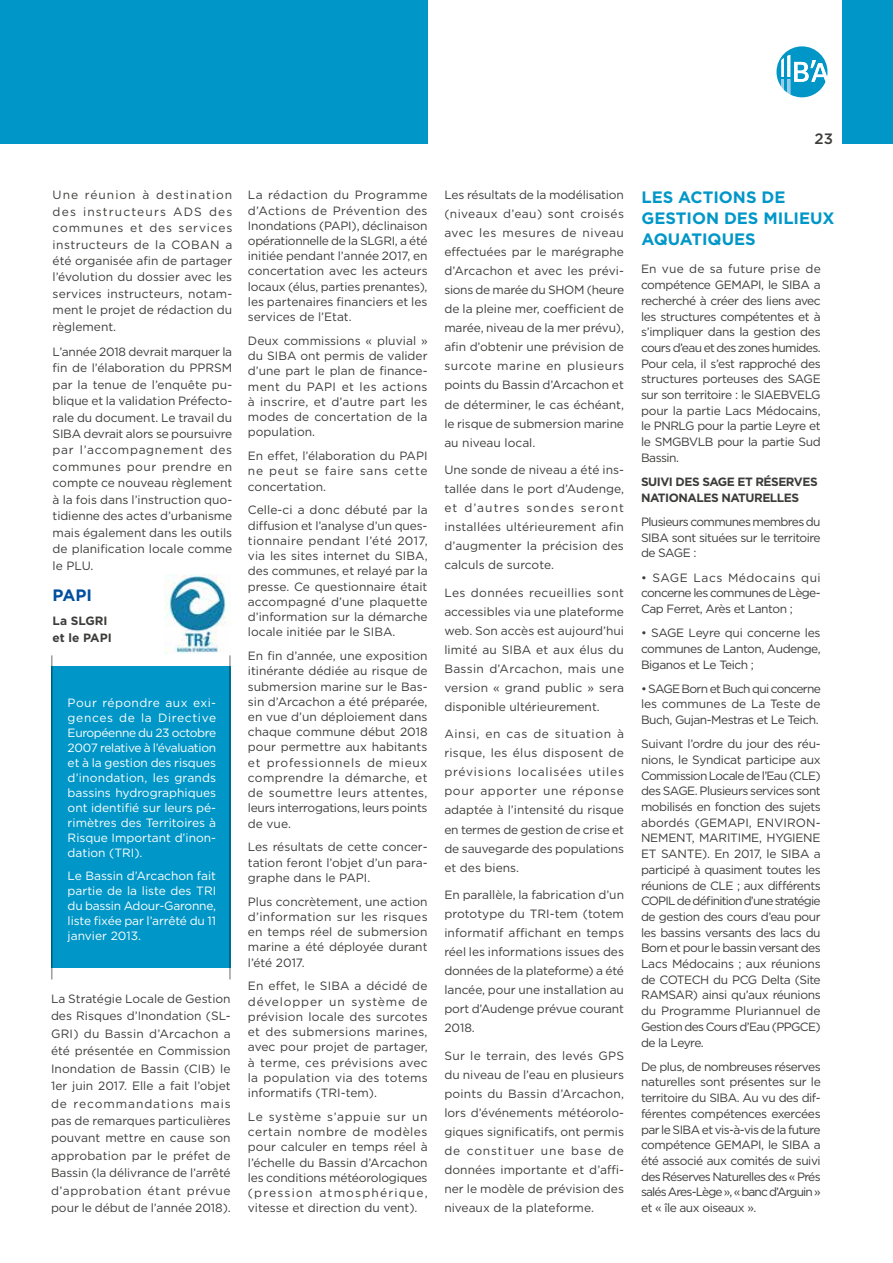
<style>
.page{position:relative;width:893px;height:1263px;background:#fff}
.page>*{position:absolute;margin:0;border:0;box-sizing:border-box;transform-origin:0 0}
.t1{font:700 16.5px/21px "Gotham";color:#0097c8}
.t2{font:700 16.5px "Gotham";color:#004f9f}
.t3{font:500 15px "Gotham";color:#3c3c3b}
.t4{font:12px/15.3px "Gotham";color:#3c3c3b;text-align:justify}
.t5{font:12px/15px "Gotham";color:#fff;text-align:justify}
.t6{font:700 12px/15.8px "Gotham";letter-spacing:-.04em;color:#3c3c3b}
.t7{font:700 12px/16.5px "Gotham";color:#3c3c3b}
</style>
<div class="page">
<div style="left:0;top:0;width:427px;height:144px;background:#0097c8"></div>
<div style="left:842px;top:0;width:51px;height:144px;background:#0097c8"></div>
<svg style="left:776px;top:46px;width:51px;height:51px"></svg>
<img style="left:165px;top:575px;width:66px;height:78px">
<div style="left:51px;top:666px;width:180px;height:302px;background:#0097c8"></div>
<hr style="left:229px;top:655px;width:2px;height:324px;background:#9d9d9c">
<hr style="left:51px;top:655px;width:2px;height:324px;background:#9d9d9c">
<p class="t3" style="left:814px;top:128px;width:20px">23</p>
<p class="t4" style="left:53px;top:186px;width:181px;line-height:16.5px">Une réunion à destination des instructeurs ADS des communes et des services instructeurs de la COBAN a été organisée afin de partager l’évolution du dossier avec les services instructeurs, notam&shy;ment le projet de rédaction du règlement.</p>
<p class="t4" style="left:53px;top:343px;width:181px;line-height:16.5px">L’année 2018 devrait marquer la fin de l’élaboration du PPRSM par la tenue de l’enquête pu&shy;blique et la validation Préfecto&shy;rale du document. Le travail du SIBA devrait alors se poursuivre par l’accompagnement des communes pour prendre en compte ce nouveau règlement à la fois dans l’instruction quo&shy;tidienne des actes d’urbanisme mais également dans les outils de planification locale comme le PLU.</p>
<h1 class="t2" style="left:53px;top:584px;width:41px">PAPI</h1>
<p class="t7" style="left:53px;top:613px;width:61px">La SLGRI et le PAPI</p>
<p class="t5" style="left:68px;top:695px;width:150px">Pour répondre aux exi&shy;gences de la Directive Européenne du 23 octobre 2007 relative à l’évaluation et à la gestion des risques d’inondation, les grands bassins hydrographiques ont identifié sur leurs pé&shy;rimètres des Territoires à Risque Important d’inon&shy;dation (TRI).</p>
<p class="t5" style="left:68px;top:868px;width:150px">Le Bassin d’Arcachon fait partie de la liste des TRI du bassin Adour-Garonne, liste fixée par l’arrêté du 11 janvier 2013.</p>
<p class="t4" style="left:51px;top:990px;width:181px;line-height:17.4px">La Stratégie Locale de Gestion des Risques d’Inondation (SL-GRI) du Bassin d’Arcachon a été présentée en Commission Inondation de Bassin (CIB) le 1er juin 2017. Elle a fait l’objet de recommandations mais pas de remarques particulières pouvant mettre en cause son approbation par le préfet de Bassin (la délivrance de l’arrêté d’approbation étant prévue pour le début de l’année 2018).</p>
<p class="t4" style="left:248px;top:187px;width:181px">La rédaction du Programme d’Actions de Prévention des Inondations (PAPI), déclinaison opérationnelle de la SLGRI, a été initiée pendant l’année 2017, en concertation avec les acteurs locaux (élus, parties prenantes), les partenaires financiers et les services de l’Etat.</p>
<p class="t4" style="left:248px;top:333px;width:181px">Deux commissions « pluvial » du SIBA ont permis de valider d’une part le plan de finance&shy;ment du PAPI et les actions à inscrire, et d’autre part les modes de concertation de la population.</p>
<p class="t4" style="left:248px;top:448px;width:181px">En effet, l’élaboration du PAPI ne peut se faire sans cette concertation.</p>
<p class="t4" style="left:248px;top:502px;width:181px">Celle-ci a donc débuté par la diffusion et l’analyse d’un ques&shy;tionnaire pendant l’été 2017, via les sites internet du SIBA, des communes, et relayé par la presse. Ce questionnaire était accompagné d’une plaquette d’information sur la démarche locale initiée par le SIBA.</p>
<p class="t4" style="left:248px;top:648px;width:181px">En fin d’année, une exposition itinérante dédiée au risque de submersion marine sur le Bas&shy;sin d’Arcachon a été préparée, en vue d’un déploiement dans chaque commune début 2018 pour permettre aux habitants et professionnels de mieux comprendre la démarche, et de soumettre leurs attentes, leurs interrogations, leurs points de vue.</p>
<p class="t4" style="left:248px;top:839px;width:181px">Les résultats de cette concer&shy;tation feront l’objet d’un para&shy;graphe dans le PAPI.</p>
<p class="t4" style="left:248px;top:893px;width:181px">Plus concrètement, une action d’information sur les risques en temps réel de submersion marine a été déployée durant l’été 2017.</p>
<p class="t4" style="left:248px;top:978px;width:181px">En effet, le SIBA a décidé de développer un système de prévision locale des surcotes et des submersions marines, avec pour projet de partager, à terme, ces prévisions avec la population via des totems informatifs (TRI-tem).</p>
<p class="t4" style="left:248px;top:1108px;width:181px">Le système s’appuie sur un certain nombre de modèles pour calculer en temps réel à l’échelle du Bassin d’Arcachon les conditions météorologiques (pression atmosphérique, vitesse et direction du vent).</p>
<p class="t4" style="left:444px;top:185px;width:181px;line-height:19px">Les résultats de la modélisation (niveaux d’eau) sont croisés avec les mesures de niveau effectuées par le marégraphe d’Arcachon et avec les prévi&shy;sions de marée du SHOM (heure de la pleine mer, coefficient de marée, niveau de la mer prévu), afin d’obtenir une prévision de surcote marine en plusieurs points du Bassin d’Arcachon et de déterminer, le cas échéant, le risque de submersion marine au niveau local.</p>
<p class="t4" style="left:444px;top:460px;width:181px;line-height:19px">Une sonde de niveau a été ins&shy;tallée dans le port d’Audenge, et d’autres sondes seront installées ultérieurement afin d’augmenter la précision des calculs de surcote.</p>
<p class="t4" style="left:444px;top:583px;width:181px;line-height:19px">Les données recueillies sont accessibles via une plateforme web. Son accès est aujourd’hui limité au SIBA et aux élus du Bassin d’Arcachon, mais une version « grand public » sera disponible ultérieurement.</p>
<p class="t4" style="left:444px;top:724px;width:181px;line-height:19px">Ainsi, en cas de situation à risque, les élus disposent de prévisions localisées utiles pour apporter une réponse adaptée à l’intensité du risque en termes de gestion de crise et de sauvegarde des populations et des biens.</p>
<p class="t4" style="left:444px;top:885px;width:181px;line-height:19px">En parallèle, la fabrication d’un prototype du TRI-tem (totem informatif affichant en temps réel les informations issues des données de la plateforme) a été lancée, pour une installation au port d’Audenge prévue courant 2018.</p>
<p class="t4" style="left:444px;top:1046px;width:181px;line-height:19px">Sur le terrain, des levés GPS du niveau de l’eau en plusieurs points du Bassin d’Arcachon, lors d’événements météorolo&shy;giques significatifs, ont permis de constituer une base de données importante et d’affi&shy;ner le modèle de prévision des niveaux de la plateforme.</p>
<h1 class="t1" style="left:641px;top:186px;width:195px">LES ACTIONS DE<br>GESTION DES MILIEUX<br>AQUATIQUES</h1>
<p class="t4" style="left:641px;top:261px;width:181px;line-height:15.8px">En vue de sa future prise de compétence GEMAPI, le SIBA a recherché à créer des liens avec les structures compétentes et à s’impliquer dans la gestion des cours d’eau et des zones humides.<br>Pour cela, il s’est rapproché des structures porteuses des SAGE sur son territoire : le SIAEBVELG pour la partie Lacs Médocains, le PNRLG pour la partie Leyre et le SMGBVLB pour la partie Sud Bassin.</p>
<p class="t6" style="left:641px;top:474px;width:178px">SUIVI DES SAGE ET RÉSERVES<br>NATIONALES NATURELLES</p>
<p class="t4" style="left:641px;top:513px;width:181px;line-height:15.8px">Plusieurs communes membres du SIBA sont situées sur le territoire de SAGE :</p>
<p class="t4" style="left:641px;top:569px;width:181px;line-height:15.8px">• SAGE Lacs Médocains qui concerne les communes de Lège-Cap Ferret, Arès et Lanton ;</p>
<p class="t4" style="left:641px;top:625px;width:181px;line-height:15.8px">• SAGE Leyre qui concerne les communes de Lanton, Audenge, Biganos et Le Teich ;</p>
<p class="t4" style="left:641px;top:680px;width:181px;line-height:15.8px">• SAGE Born et Buch qui concerne les communes de La Teste de Buch, Gujan-Mestras et Le Teich.</p>
<p class="t4" style="left:641px;top:736px;width:181px;line-height:15.8px">Suivant l’ordre du jour des réu&shy;nions, le Syndicat participe aux Commission Locale de l’Eau (CLE) des SAGE. Plusieurs services sont mobilisés en fonction des sujets abordés (GEMAPI, ENVIRON-NEMENT, MARITIME, HYGIENE ET SANTE). En 2017, le SIBA a participé à quasiment toutes les réunions de CLE ; aux différents COPIL de définition d’une stratégie de gestion des cours d’eau pour les bassins versants des lacs du Born et pour le bassin versant des Lacs Médocains ; aux réunions de COTECH du PCG Delta (Site RAMSAR) ainsi qu’aux réunions du Programme Pluriannuel de Gestion des Cours d’Eau (PPGCE) de la Leyre.</p>
<p class="t4" style="left:641px;top:1058px;width:181px;line-height:15.8px">De plus, de nombreuses réserves naturelles sont présentes sur le territoire du SIBA. Au vu des dif&shy;férentes compétences exercées par le SIBA et vis-à-vis de la future compétence GEMAPI, le SIBA a été associé aux comités de suivi des Réserves Naturelles des « Prés salés Ares-Lège », « banc d’Arguin » et « île aux oiseaux ».</p>
</div>
